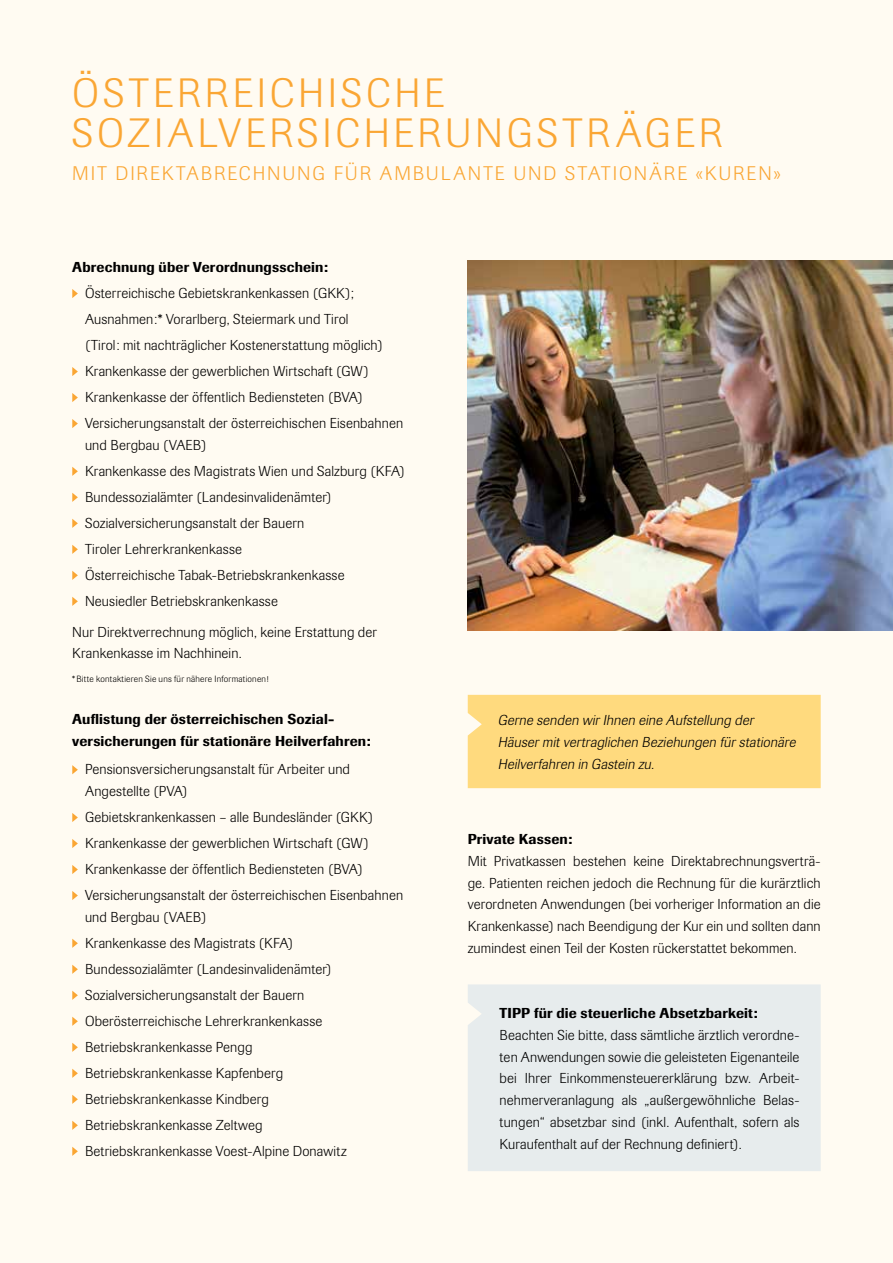
<style>
.page{position:relative;width:893px;height:1263px;background:#fffbf2}
.page>*{position:absolute;margin:0;border:0;box-sizing:border-box;transform-origin:0 0}
.t1{font:300 40.5px/40.5px "Imago";letter-spacing:.095em;color:#faa634}
.t2{font:300 19.5px "Imago";letter-spacing:.1em;color:#faa634}
.t3{font:300 14.25px/26px "Imago";letter-spacing:.01em;color:#000}
.t4{font:500 14.25px/21.8px "Imago";letter-spacing:.01em;color:#000}
.t5{font:italic 300 14.25px/21.8px "Imago";letter-spacing:.015em;color:#000}
.t6{font:300 9px "Imago";letter-spacing:.03em;color:#000}
</style>
<div class="page">
<div style="left:468px;top:984px;width:353px;height:187px;background:#e7eced"></div>
<svg style="left:72px;top:289px;width:6px;height:9px"></svg>
<svg style="left:72px;top:367px;width:6px;height:9px"></svg>
<svg style="left:72px;top:393px;width:6px;height:9px"></svg>
<svg style="left:72px;top:419px;width:6px;height:9px"></svg>
<svg style="left:72px;top:467px;width:6px;height:9px"></svg>
<svg style="left:72px;top:493px;width:6px;height:9px"></svg>
<svg style="left:72px;top:519px;width:6px;height:9px"></svg>
<svg style="left:72px;top:545px;width:6px;height:9px"></svg>
<svg style="left:72px;top:571px;width:6px;height:9px"></svg>
<svg style="left:72px;top:597px;width:6px;height:9px"></svg>
<svg style="left:72px;top:765px;width:6px;height:9px"></svg>
<svg style="left:72px;top:813px;width:6px;height:9px"></svg>
<svg style="left:72px;top:839px;width:6px;height:9px"></svg>
<svg style="left:72px;top:865px;width:6px;height:9px"></svg>
<svg style="left:72px;top:891px;width:6px;height:9px"></svg>
<svg style="left:72px;top:939px;width:6px;height:9px"></svg>
<svg style="left:72px;top:965px;width:6px;height:9px"></svg>
<svg style="left:72px;top:991px;width:6px;height:9px"></svg>
<svg style="left:72px;top:1017px;width:6px;height:9px"></svg>
<svg style="left:72px;top:1043px;width:6px;height:9px"></svg>
<svg style="left:72px;top:1069px;width:6px;height:9px"></svg>
<svg style="left:72px;top:1095px;width:6px;height:9px"></svg>
<svg style="left:72px;top:1121px;width:6px;height:9px"></svg>
<svg style="left:72px;top:1147px;width:6px;height:9px"></svg>
<img style="left:468px;top:261px;width:425px;height:370px">
<div style="left:468px;top:695px;width:353px;height:93px;background:#ffda7e"></div>
<h1 class="t1" style="left:72px;top:73px;width:652px">Österreichische sozialversicherungsträger</h1>
<h2 class="t2" style="left:72px;top:162px;width:710px">mit direk tabrechnung für ambulante und stationäre «kuren»</h2>
<p class="t4" style="left:72px;top:256px;width:257px">Abrechnung über Verordnungsschein:</p>
<p class="t3" style="left:85px;top:280px;width:271px">Österreichische Gebietskrankenkassen (GKK);</p>
<p class="t3" style="left:72px;top:306px;width:278px">Ausnahmen:* Vorarlberg, Steiermark und Tirol</p>
<p class="t3" style="left:85px;top:332px;width:299px">(Tirol: mit nachträglicher Kostenerstattung möglich)</p>
<p class="t3" style="left:85px;top:358px;width:285px">Krankenkasse der gewerblichen Wirtschaft (GW)</p>
<p class="t3" style="left:85px;top:384px;width:279px">Krankenkasse der öffentlich Bediensteten (BVA)</p>
<p class="t3" style="left:85px;top:410px;width:320px">Versicherungsanstalt der österreichischen Eisenbahnen</p>
<p class="t3" style="left:85px;top:432px;width:321px">und Bergbau (VAEB)<br>Krankenkasse des Magistrats Wien und Salzburg (KFA)<br>Bundessozialämter (Landesinvalidenämter)<br>Sozialversicherungsanstalt der Bauern<br>Tiroler Lehrerkrankenkasse<br>Österreichische Tabak-Betriebskrankenkasse Neusiedler Betriebskrankenkasse</p>
<p class="t3" style="left:72px;top:621px;width:306px;line-height:21.8px">N ur Direktverrechnung möglich, keine Erstattung der<br>Krankenkasse im Nachhinein.</p>
<p class="t6" style="left:72px;top:673px;width:198px">* Bitte kontaktieren Sie uns für nähere I nformationen!</p>
<p class="t4" style="left:72px;top:708px;width:300px">Auflistung der österreichischen Sozial&shy;versicherungen für stationäre Heilverfahren:</p>
<p class="t3" style="left:85px;top:759px;width:266px;line-height:21.8px">Pensionsversicherungsanstalt für Arbeiter und<br>Angestellte (PVA)</p>
<p class="t3" style="left:85px;top:804px;width:320px">Gebietskrankenkassen – alle Bundesländer (GKK)<br>Krankenkasse der gewerblichen Wirtschaft (GW)<br>Krankenkasse der öffentlich Bediensteten (BVA)<br>Versicherungsanstalt der österreichischen Eisenbahnen</p>
<p class="t3" style="left:85px;top:904px;width:263px">und Bergbau (VAEB)<br>Krankenkasse des Magistrats (KFA)<br>Bundessozialämter (Landesinvalidenämter)<br>Sozialversicherungsanstalt der Bauern Oberösterreichische Lehrerkrankenkasse Betriebskrankenkasse Pengg Betriebskrankenkasse Kapfenberg Betriebskrankenkasse Kindberg Betriebskrankenkasse Zeltweg Betriebskrankenkasse Voest-Alpine Donawitz</p>
<p class="t5" style="left:498px;top:709px;width:302px">Gerne senden wirIhnen eine Aufstellung der<br>Häusermitvertraglichen Beziehungen fürstationäre<br>Heilverfahren in Gastein zu.</p>
<p class="t4" style="left:468px;top:828px;width:106px">Private Kassen:</p>
<p class="t3" style="left:468px;top:850px;width:354px;line-height:21.8px;text-align:justify">Mit Privatkassen bestehen keine Direktabrechnungsverträ&shy;ge. Patienten reichen jedoch die Rechnung für die kurärztlich verordneten Anwendungen (bei vorheriger I nformation an die Krankenkasse) nach Beendigung der Kur ein und sollten dann zumindest einen Teil der Kosten rückerstattet bekommen.</p>
<p class="t4" style="left:500px;top:1002px;width:259px">TI PP für die steuerliche Absetzbarkeit:</p>
<p class="t3" style="left:500px;top:1024px;width:301px;line-height:21.8px;text-align:justify">Beachten Sie bitte, dass sämtliche ärztlich verordne&shy;ten Anwendungen sowie die geleisteten Eigenanteile bei I hrer Einkommensteuererklärung bzw. Arbeit&shy;nehmerveranlagung als „außergewöhnliche Belas&shy;tungen“ absetzbar sind (inkl. Aufenthalt, sofern als Kuraufenthalt auf der Rechnung definiert).</p>
</div>
